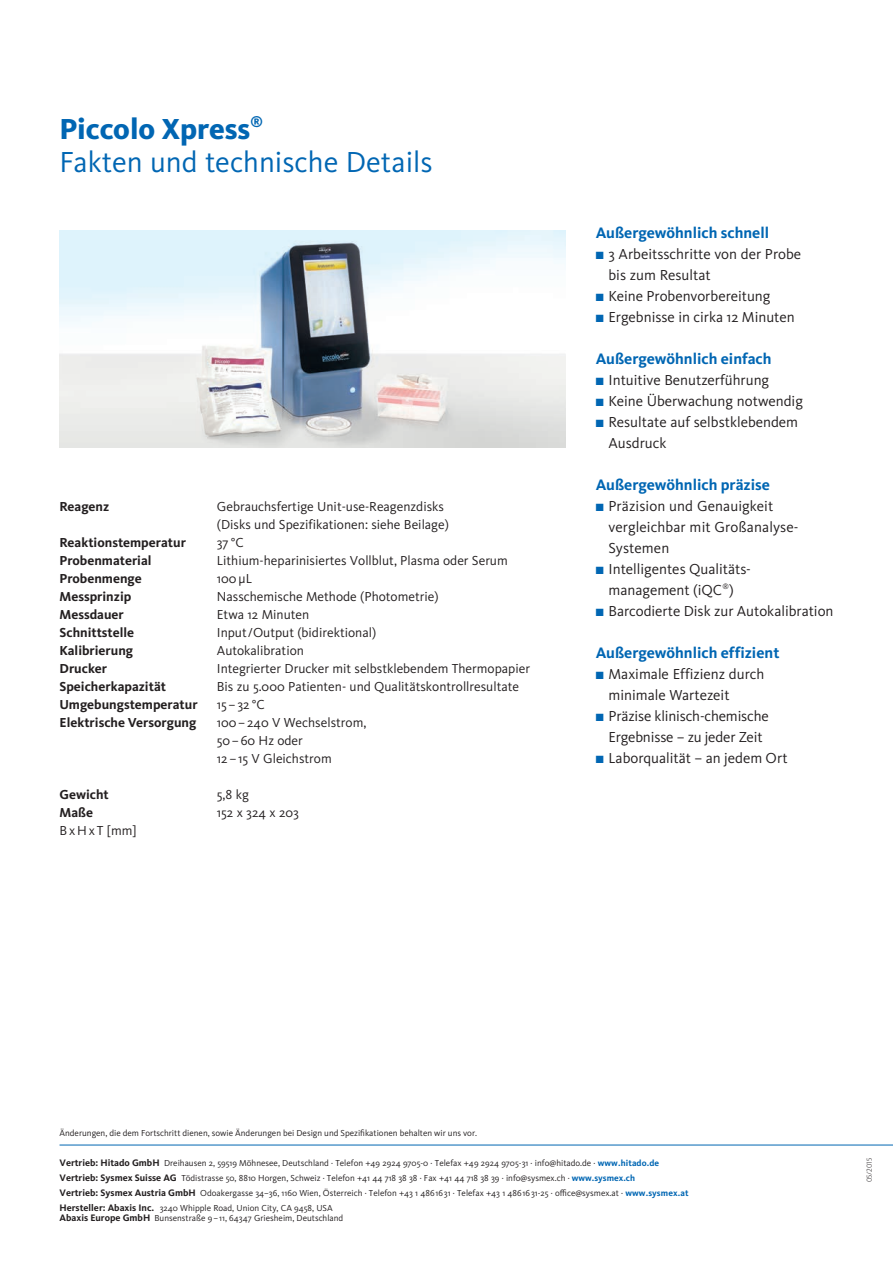
<style>
.page{position:relative;width:893px;height:1263px;background:#fff}
.page>*{position:absolute;margin:0;border:0;box-sizing:border-box;transform-origin:0 0}
.t1{font:30px "Kievit Pro";color:#0166b3}
.t2{font:800 30px "Kievit Pro";color:#0166b3}
.copy_9pt{font:700 15.75px "Kievit Pro";color:#0166b3}
.headlines_copy_9_5pt{font:700 15.75px "Kievit Pro";color:#0166b3}
.t3{font:15px/21px "Kievit Pro";color:#231f20}
.t4{font:13.5px "Kievit Pro";color:#231f20}
.t5{font:700 13.5px "Kievit Pro";color:#231f20}
.t6{font:9px/15px "Kievit Pro";color:#231f20}
.t7{font:300 7.5px "Kievit Pro";color:#231f20}
.s1{color:#0166b3}
.s2{font-weight:700;font-size:9.75px}
.s3{font-weight:700;color:#0166b3}
</style>
<div class="page">
<img style="left:60px;top:231px;width:505px;height:217px">
<hr style="left:60px;top:1145px;width:833px;height:1px;background:#0166b3">
<p class="t2" style="left:60px;top:111px;width:205px">Piccolo Xpress<sup>®</sup></p>
<p class="t1" style="left:60px;top:144px;width:375px">Fakten und technische Details</p>
<p class="t5" style="left:60px;top:498px;width:51px">Reagenz</p>
<p class="t5" style="left:60px;top:534px;width:128px">Reaktionstemperatur</p>
<p class="t5" style="left:60px;top:552px;width:94px">Probenmaterial</p>
<p class="t5" style="left:60px;top:570px;width:84px">Probenmenge</p>
<p class="t5" style="left:60px;top:588px;width:73px">Messprinzip</p>
<p class="t5" style="left:60px;top:606px;width:66px">Messdauer</p>
<p class="t5" style="left:60px;top:624px;width:76px">Schnittstelle</p>
<p class="t5" style="left:60px;top:642px;width:75px">Kalibrierung</p>
<p class="t5" style="left:60px;top:660px;width:49px">Drucker</p>
<p class="t5" style="left:60px;top:678px;width:108px">Speicherkapazität</p>
<p class="t5" style="left:60px;top:696px;width:140px">Umgebungstemperatur</p>
<p class="t5" style="left:60px;top:714px;width:138px">Elektrische Versorgung</p>
<p class="t5" style="left:60px;top:786px;width:51px">Gewicht</p>
<p class="t5" style="left:60px;top:804px;width:35px">Maße</p>
<p class="t4" style="left:60px;top:822px;width:79px">BxHxT [mm]</p>
<p class="t4" style="left:217px;top:498px;width:229px">Gebrauchsfertige Unit-use-Reagenzdisks</p>
<p class="t4" style="left:217px;top:516px;width:234px">(Disks und Spezifikationen: siehe Beilage)</p>
<p class="t4" style="left:217px;top:534px;width:29px">37 °C</p>
<p class="t4" style="left:217px;top:552px;width:292px">Lithium-heparinisiertes Vollblut, Plasma oder Serum</p>
<p class="t4" style="left:217px;top:570px;width:37px">100µL</p>
<p class="t4" style="left:217px;top:588px;width:223px">Nasschemische Methode (Photometrie)</p>
<p class="t4" style="left:217px;top:606px;width:94px">Etwa 12 Minuten</p>
<p class="t4" style="left:217px;top:624px;width:161px">Input/Output (bidirektional)</p>
<p class="t4" style="left:217px;top:642px;width:89px">Autokalibration</p>
<p class="t4" style="left:217px;top:660px;width:315px">Integrierter Drucker mit selbstklebendem Thermopapier</p>
<p class="t4" style="left:217px;top:678px;width:304px">Bis zu 5.000 Patienten- und Qualitätskontrollresultate</p>
<p class="t4" style="left:217px;top:696px;width:49px">15–32°C</p>
<p class="t4" style="left:217px;top:714px;width:151px">100–240 V Wechselstrom,</p>
<p class="t4" style="left:217px;top:732px;width:88px">50–60 Hz oder</p>
<p class="t4" style="left:217px;top:750px;width:116px">12–15 V Gleichstrom</p>
<p class="t4" style="left:217px;top:786px;width:34px">5,8 kg</p>
<p class="t4" style="left:217px;top:804px;width:84px">152 x 324 x 203</p>
<p class="copy_9pt" style="left:596px;top:223px;width:175px">Außergewöhnlich schnell</p>
<p class="t3" style="left:608px;top:243px;width:194px;text-indent:-13px"><span class="s1">■</span> 3 Arbeitsschritte von der Probe bis zum Resultat</p>
<p class="t3" style="left:596px;top:285px;width:176px"><span class="s1">■</span> Keine Probenvorbereitung</p>
<p class="t3" style="left:596px;top:306px;width:200px"><span class="s1">■</span> Ergebnisse in cirka 12 Minuten</p>
<p class="headlines_copy_9_5pt" style="left:596px;top:349px;width:177px">Außergewöhnlich einfach</p>
<p class="t3" style="left:596px;top:369px;width:175px"><span class="s1">■</span> Intuitive Benutzerführung</p>
<p class="t3" style="left:596px;top:390px;width:209px"><span class="s1">■</span> Keine Überwachung notwendig</p>
<p class="t3" style="left:608px;top:411px;width:191px;text-indent:-13px"><span class="s1">■</span> Resultate auf selbstklebendem<br>Ausdruck</p>
<p class="copy_9pt" style="left:596px;top:475px;width:176px">Außergewöhnlich präzise</p>
<p class="t3" style="left:608px;top:495px;width:191px;text-indent:-13px"><span class="s1">■</span> Präzision und Genauigkeit vergleichbar mit Großanalyse-<br>Systemen</p>
<p class="t3" style="left:596px;top:558px;width:157px;text-align:center"><span class="s1">■</span> Intelligentes Qualitäts&shy;management (iQC<sup>®</sup>)</p>
<p class="t3" style="left:596px;top:600px;width:239px"><span class="s1">■</span> Barcodierte Disk zur Autokalibration</p>
<p class="copy_9pt" style="left:596px;top:643px;width:185px">Außergewöhnlich effizient</p>
<p class="t3" style="left:608px;top:663px;width:157px;text-indent:-13px"><span class="s1">■</span> Maximale Effizienz durch minimale Wartezeit</p>
<p class="t3" style="left:596px;top:705px;width:175px;text-align:center"><span class="s1">■</span> Präzise klinisch-chemische<br>Ergebnisse – zu jeder Zeit</p>
<p class="t3" style="left:596px;top:747px;width:193px"><span class="s1">■</span> Laborqualität – an jedem Ort</p>
<p class="t6" style="left:60px;top:1125px;width:419px">Änderungen, die dem Fortschritt dienen, sowie Änderungen bei Design und Spezifikationen behalten wir uns vor.</p>
<p class="t6" style="left:60px;top:1155px;width:601px"><span class="s2">Vertrieb: Hitado GmbH</span> Dreihausen 2, 59519 Möhnesee, Deutschland · Telefon +49 2924 9705-0 · Telefax +49 2924 9705-31 · info@hitado.de · <span class="s3">www.hitado.de</span></p>
<p class="t6" style="left:60px;top:1170px;width:630px"><span class="s2">Vertrieb: Sysmex Suisse AG</span> Tödistrasse 50, 8810 Horgen, Schweiz · Telefon +41 44 718 38 38 · Fax +41 44 718 38 39 · info@sysmex.ch · <span class="s3">www.sysmex.ch<br></span><span class="s2">Vertrieb: Sysmex Austria GmbH</span> Odoakergasse 34–36, 1160 Wien, Österreich · Telefon +43 1 4861631 · Telefax +43 1 4861631-25 · office@sysmex.at · <span class="s3">www.sysmex.at</span></p>
<p class="t6" style="left:60px;top:1200px;width:275px"><span class="s2">Hersteller: Abaxis Inc.</span> 3240 Whipple Road, Union City, CA 9458, USA</p>
<p class="t6" style="left:60px;top:1210px;width:285px"><span class="s2">Abaxis Europe GmbH</span> Bunsenstraße 9–11, 64347 Griesheim, Deutschland</p>
<p class="t7" style="left:865px;top:1182px;width:26px;rotate:-90deg">05/2015</p>
</div>
